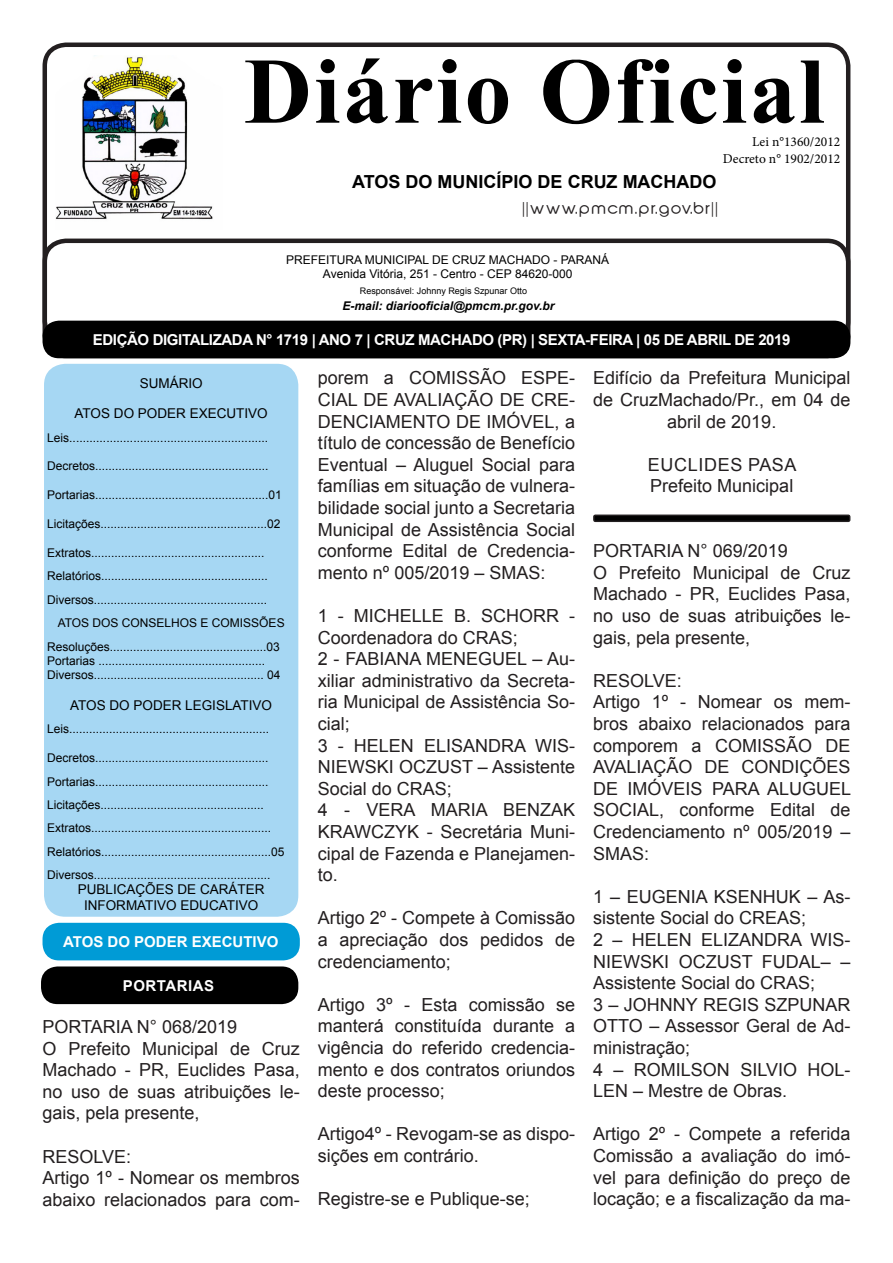
<style>
.page{position:relative;width:893px;height:1263px;background:#fff}
.page>*{position:absolute;margin:0;border:0;box-sizing:border-box;transform-origin:0 0}
.t1{font:700 93.9px "Times New Roman";letter-spacing:.025em;color:#000}
.t2{font:18px/21.6px "Arial";color:#231f20;text-align:justify}
.t3{font:700 18px "Arial";color:#000}
.t4{font:18px "Arial";letter-spacing:.035em;color:#231f20}
.t5{font:700 15px "Arial";letter-spacing:-.025em;color:#fff}
.t6{font:15px "Abeatby Kai";letter-spacing:.1em;color:#231f20;scale:1.06 1}
.t7{font:700 15px "Arial";color:#fff}
.t8{font:700 15px "Arial";letter-spacing:.035em;color:#fff}
.t9{font:13.5px "Arial";color:#000}
.t10{font:13.5px "Minion Pro";color:#000}
.t11{font:12px "Arial";color:#000}
.t12{font:italic 700 12px "Arial";color:#000}
.t13{font:9px "Arial";color:#000}
</style>
<div class="page">
<div style="left:43px;top:43px;width:807px;height:301px;border:4px solid #231f20;border-radius:21px"></div>
<div style="left:43px;top:239px;width:807px;height:119px;border:4px solid #231f20;border-radius:21px"></div>
<div style="left:44px;top:364px;width:254px;height:553px;background:#a6d7f3;border-radius:21px"></div>
<div style="left:43px;top:321px;width:807px;height:37px;background:#000;border-radius:16px"></div>
<img style="left:55px;top:55px;width:158px;height:165px">
<div style="left:43px;top:923px;width:257px;height:37px;background:#009bd6;border-radius:16px"></div>
<div style="left:41px;top:966px;width:257px;height:38px;background:#000;border-radius:16px"></div>
<div style="left:594px;top:515px;width:256px;height:6px;background:#000;border-radius:2px"></div>
<div style="left:593px;top:514px;width:257px;height:8px;border:2px solid #231f20;border-radius:2px"></div>
<p class="t1" style="left:244px;top:24px;width:582px">Diário Oficial</p>
<p class="t10" style="left:752px;top:133px;width:90px">Lei n°1360/2012</p>
<p class="t10" style="left:723px;top:149px;width:119px">Decreto n° 1902/2012</p>
<p class="t3" style="left:352px;top:169px;width:366px">ATOS DO MUNICÍPIO DE CRUZ MACHADO</p>
<p class="t6" style="left:523px;top:202px;width:186px">||www.pmcm.pr.gov.br||</p>
<p class="t11" style="left:286px;top:251px;width:325px">PREFEITURA MUNICIPAL DE CRUZ MACHADO - PARANÁ</p>
<p class="t11" style="left:323px;top:266px;width:251px">Avenida Vitória, 251 - Centro - CEP 84620-000</p>
<p class="t12" style="left:343px;top:298px;width:213px">E-mail: diariooficial@pmcm.pr.gov.br</p>
<p class="t5" style="left:93px;top:329px;width:699px">EDIÇÃO DIGITALIZADA N° 1719 | ANO 7 | CRUZ MACHADO (PR) | SEXTA-FEIRA | 05 DE ABRIL DE 2019</p>
<p class="t9" style="left:140px;top:374px;width:65px">SUMÁRIO</p>
<p class="t9" style="left:75px;top:404px;width:195px">ATOS DO PODER EXECUTIVO</p>
<p class="t11" style="left:47px;top:429px;width:223px">Leis...........................................................</p>
<p class="t11" style="left:47px;top:458px;width:223px">Decretos....................................................</p>
<p class="t11" style="left:47px;top:487px;width:236px">Portarias....................................................01</p>
<p class="t11" style="left:47px;top:516px;width:235px">Licitações..................................................02</p>
<p class="t11" style="left:47px;top:544px;width:219px">Extratos....................................................</p>
<p class="t11" style="left:47px;top:568px;width:222px">Relatórios..................................................</p>
<p class="t11" style="left:47px;top:591px;width:222px">Diversos....................................................</p>
<p class="t11" style="left:58px;top:615px;width:228px">ATOS DOS CONSELHOS E COMISSÕES</p>
<p class="t11" style="left:47px;top:638px;width:234px">Resoluções...............................................03</p>
<p class="t11" style="left:47px;top:652px;width:220px">Portarias ..................................................</p>
<p class="t11" style="left:47px;top:667px;width:235px">Diversos................................................... 04</p>
<p class="t9" style="left:70px;top:696px;width:203px">ATOS DO PODER LEGISLATIVO</p>
<p class="t11" style="left:47px;top:721px;width:224px">Leis............................................................</p>
<p class="t11" style="left:47px;top:750px;width:223px">Decretos....................................................</p>
<p class="t11" style="left:47px;top:773px;width:223px">Portarias....................................................</p>
<p class="t11" style="left:47px;top:796px;width:218px">Licitações.................................................</p>
<p class="t11" style="left:47px;top:820px;width:226px">Extratos......................................................</p>
<p class="t11" style="left:47px;top:843px;width:239px">Relatórios...................................................05</p>
<p class="t11" style="left:47px;top:867px;width:225px">Diversos.....................................................</p>
<p class="t9" style="left:78px;top:880px;width:188px">PUBLICAÇÕES DE CARÁTER</p>
<p class="t9" style="left:84px;top:896px;width:176px">INFORMATIVO EDUCATIVO</p>
<p class="t13" style="left:360px;top:284px;width:169px">Responsável: Johnny Regis Szpunar Otto</p>
<p class="t2" style="left:318px;top:367px;width:259px">porem a COMISSÃO ESPE-CIAL DE AVALIAÇÃO DE CRE-DENCIAMENTO DE IMÓVEL, a título de concessão de Benefício Eventual – Aluguel Social para famílias em situação de vulnera&shy;bilidade social junto a Secretaria Municipal de Assistência Social conforme Edital de Credencia&shy;mento nº 005/2019 – SMAS:</p>
<p class="t2" style="left:318px;top:605px;width:259px">1 - MICHELLE B. SCHORR -<br>Coordenadora do CRAS;</p>
<p class="t2" style="left:318px;top:648px;width:259px">2 - FABIANA MENEGUEL – Au&shy;xiliar administrativo da Secreta&shy;ria Municipal de Assistência So&shy;cial;</p>
<p class="t2" style="left:318px;top:734px;width:259px">3 - HELEN ELISANDRA WIS-NIEWSKI OCZUST – Assistente Social do CRAS;</p>
<p class="t2" style="left:318px;top:799px;width:259px">4 - VERA MARIA BENZAK KRAWCZYK - Secretária Muni&shy;cipal de Fazenda e Planejamen&shy;to.</p>
<p class="t2" style="left:318px;top:907px;width:259px">Artigo 2º - Compete à Comissão a apreciação dos pedidos de credenciamento;</p>
<p class="t2" style="left:318px;top:993px;width:259px">Artigo 3º - Esta comissão se manterá constituída durante a vigência do referido credencia&shy;mento e dos contratos oriundos deste processo;</p>
<p class="t2" style="left:318px;top:1123px;width:259px">Artigo4º - Revogam-se as dispo&shy;sições em contrário.</p>
<p class="t2" style="left:318px;top:1188px;width:214px">Registre-se e Publique-se;</p>
<p class="t2" style="left:593px;top:367px;width:259px;text-align:center">Edifício da Prefeitura Municipal de CruzMachado/Pr., em 04 de abril de 2019.</p>
<p class="t4" style="left:648px;top:452px;width:150px">EUCLIDES PASA</p>
<p class="t2" style="left:650px;top:475px;width:145px">Prefeito Municipal</p>
<p class="t2" style="left:593px;top:540px;width:196px">PORTARIA N° 069/2019</p>
<p class="t2" style="left:593px;top:561px;width:259px">O Prefeito Municipal de Cruz Machado - PR, Euclides Pasa, no uso de suas atribuições le&shy;gais, pela presente,</p>
<p class="t2" style="left:593px;top:669px;width:90px">RESOLVE:</p>
<p class="t2" style="left:593px;top:691px;width:259px">Artigo 1º - Nomear os mem&shy;bros abaixo relacionados para comporem a COMISSÃO DE AVALIAÇÃO DE CONDIÇÕES DE IMÓVEIS PARA ALUGUEL SOCIAL, conforme Edital de Credenciamento nº 005/2019 – SMAS:</p>
<p class="t2" style="left:593px;top:885px;width:259px">1 – EUGENIA KSENHUK – As&shy;sistente Social do CREAS;</p>
<p class="t2" style="left:593px;top:929px;width:259px">2 – HELEN ELIZANDRA WIS-NIEWSKI OCZUST FUDAL– – Assistente Social do CRAS;</p>
<p class="t2" style="left:593px;top:993px;width:259px">3 – JOHNNY REGIS SZPUNAR OTTO – Assessor Geral de Ad&shy;ministração;</p>
<p class="t2" style="left:593px;top:1058px;width:259px">4 – ROMILSON SILVIO HOL-<br>LEN – Mestre de Obras.</p>
<p class="t2" style="left:593px;top:1123px;width:259px">Artigo 2º - Compete a referida Comissão a avaliação do imó&shy;vel para definição do preço de locação; e a fiscalização da ma-</p>
<p class="t7" style="left:63px;top:931px;width:217px">ATOS DO PODER EXECUTIVO</p>
<p class="t8" style="left:123px;top:975px;width:93px">PORTARIAS</p>
<p class="t2" style="left:43px;top:1016px;width:196px">PORTARIA N° 068/2019</p>
<p class="t2" style="left:43px;top:1037px;width:259px">O Prefeito Municipal de Cruz Machado - PR, Euclides Pasa, no uso de suas atribuições le&shy;gais, pela presente,</p>
<p class="t2" style="left:43px;top:1145px;width:90px">RESOLVE:</p>
<p class="t2" style="left:43px;top:1167px;width:259px">Artigo 1º - Nomear os membros abaixo relacionados para com-</p>
</div>
